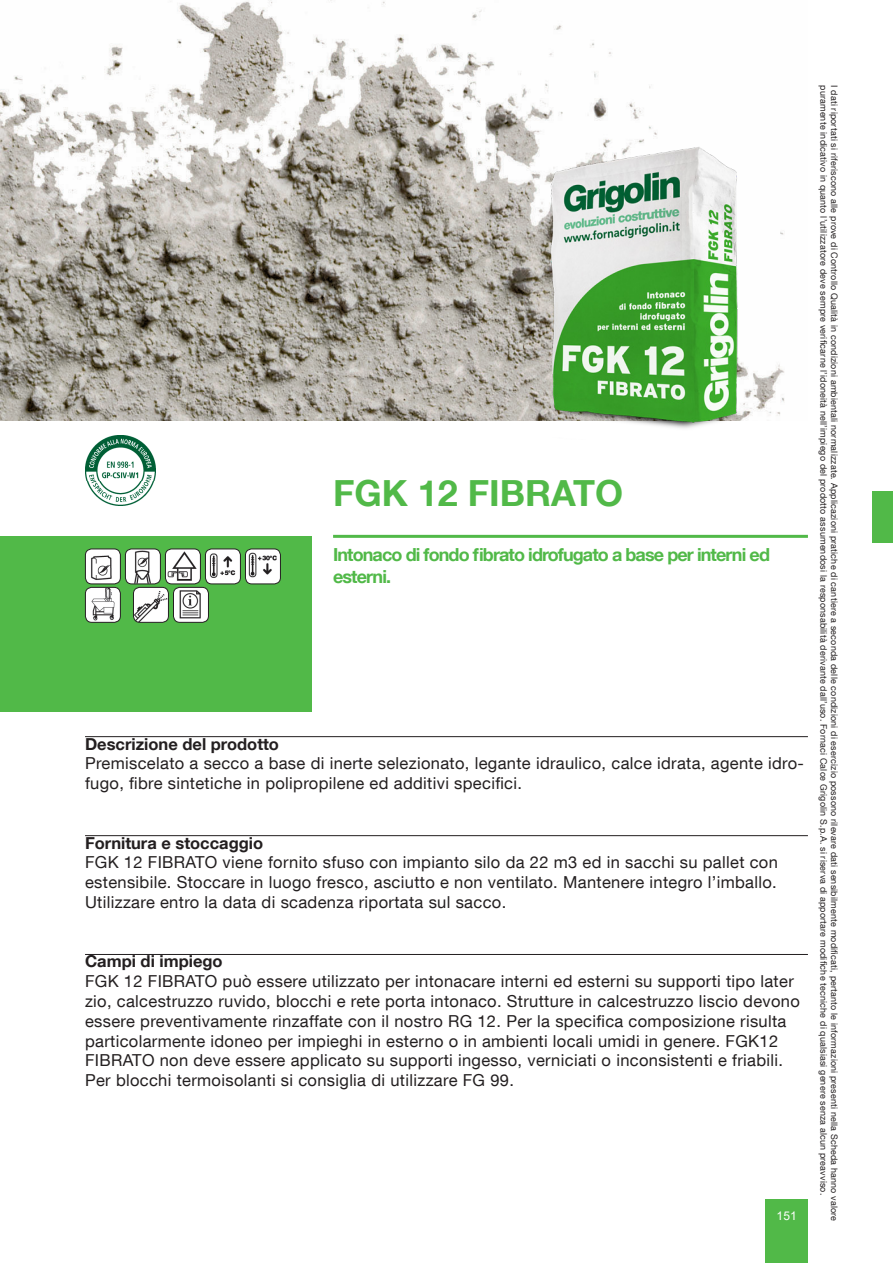
<style>
.page{position:relative;width:893px;height:1263px;background:#fff}
.page>*{position:absolute;margin:0;border:0;box-sizing:border-box;transform-origin:0 0}
.t1{font:700 36px "Helvetica Neue LT Com";color:#51b948}
.TiolettoScheda{font:700 18px/21.6px "Helvetica Neue LT Com";letter-spacing:-.05em;color:#51b948}
.TestoScheda{font:16.5px/19.8px "Helvetica Neue LT Com";letter-spacing:.02em;color:#231f20}
.TiolettoScheda-2{font:700 16.5px "Helvetica Neue LT Com";color:#231f20}
.t2{font:12px "Arial";color:#fff}
.t3{font:9px "Helvetica Neue LT Com";letter-spacing:.02em;color:#231f20}
</style>
<div class="page">
<div style="left:765px;top:1199px;width:43px;height:64px;background:#51b948"></div>
<div style="left:872px;top:491px;width:21px;height:51px;background:#51b948"></div>
<div style="left:0;top:536px;width:312px;height:176px;background:#51b948"></div>
<img style="left:0;top:0;width:785px;height:420px">
<img style="left:85px;top:549px;width:35px;height:34px">
<div style="left:85px;top:549px;width:36px;height:35px;border:1px solid #231f20;border-radius:6px"></div>
<img style="left:125px;top:549px;width:35px;height:35px">
<div style="left:125px;top:549px;width:36px;height:35px;border:1px solid #231f20;border-radius:6px"></div>
<img style="left:165px;top:549px;width:35px;height:34px">
<div style="left:165px;top:549px;width:36px;height:35px;border:1px solid #231f20;border-radius:6px"></div>
<img style="left:205px;top:549px;width:35px;height:34px">
<div style="left:205px;top:549px;width:36px;height:35px;border:1px solid #231f20;border-radius:6px"></div>
<img style="left:245px;top:549px;width:35px;height:34px">
<div style="left:245px;top:549px;width:36px;height:35px;border:1px solid #231f20;border-radius:6px"></div>
<img style="left:85px;top:587px;width:34px;height:34px">
<div style="left:85px;top:587px;width:36px;height:36px;border:1px solid #231f20;border-radius:6px"></div>
<img style="left:133px;top:587px;width:34px;height:34px">
<div style="left:133px;top:587px;width:36px;height:36px;border:1px solid #231f20;border-radius:6px"></div>
<img style="left:173px;top:587px;width:34px;height:34px">
<div style="left:173px;top:587px;width:36px;height:36px;border:1px solid #231f20;border-radius:6px"></div>
<img style="left:518px;top:135px;width:254px;height:294px">
<img style="left:85px;top:435px;width:70px;height:70px">
<hr style="left:333px;top:535px;width:475px;height:3px;background:#51b948">
<hr style="left:85px;top:736px;width:723px;height:1px;background:#231f20">
<hr style="left:85px;top:835px;width:723px;height:1px;background:#231f20">
<hr style="left:85px;top:954px;width:723px;height:1px;background:#231f20">
<p class="t1" style="left:333px;top:470px;width:292px">FGK 12 FIBRATO</p>
<p class="TiolettoScheda" style="left:333px;top:544px;width:438px">Intonaco di fondo fibrato idrofugato a base per interni ed esterni.</p>
<p class="TiolettoScheda-2" style="left:85px;top:733px;width:195px">Descrizione del prodotto</p>
<p class="TestoScheda" style="left:85px;top:753px;width:720px">Premiscelato a secco a base di inerte selezionato, legante idraulico, calce idrata, agente idro&shy;fugo, fibre sintetiche in polipropilene ed additivi specifici.</p>
<p class="TiolettoScheda-2" style="left:85px;top:832px;width:180px">Fornitura e stoccaggio</p>
<p class="TestoScheda" style="left:85px;top:852px;width:694px;text-align:justify">FGK 12 FIBRATO viene fornito sfuso con impianto silo da 22 m3 ed in sacchi su pallet con estensibile. Stoccare in luogo fresco, asciutto e non ventilato. Mantenere integro l’imballo.<br>Utilizzare entro la data di scadenza riportata sul sacco.</p>
<p class="TiolettoScheda-2" style="left:85px;top:951px;width:139px">Campi di impiego</p>
<p class="TestoScheda" style="left:85px;top:971px;width:716px">FGK 12 FIBRATO può essere utilizzato per intonacare interni ed esterni su supporti tipo later zio, calcestruzzo ruvido, blocchi e rete porta intonaco. Strutture in calcestruzzo liscio devono</p>
<p class="TestoScheda" style="left:85px;top:1011px;width:703px">essere preventivamente rinzaffate con il nostro RG 12. Per la specifica composizione risulta particolarmente idoneo per impieghi in esterno o in ambienti locali umidi in genere. FGK12<br>FIBRATO non deve essere applicato su supporti ingesso, verniciati o inconsistenti e friabili.</p>
<p class="TestoScheda" style="left:85px;top:1070px;width:430px">Per blocchi termoisolanti si consiglia di utilizzare FG 99.</p>
<p class="t2" style="left:776px;top:1207px;width:22px">151</p>
<p class="t3" style="left:829px;top:85px;width:1112px;rotate:90deg">puramente indicativo in quanto l’utilizzatore deve sempre verificarne l’idoneità nell’impiego del prodotto assumendosi la responsabilità derivante dall’uso. Fornaci Calce Grigolin S.p.A. si riserva di apportare modifiche tecniche di qualsiasi genere senza alcun preavviso.</p>
<p class="t3" style="left:840px;top:85px;width:1138px;rotate:90deg">I dati riportati si riferiscono alle prove di Controllo Qualità in condizioni ambientali normalizzate. Applicazioni pratiche di cantiere a seconda delle condizioni di esercizio possono rilevare dati sensibilmente modificati, pertanto le informazioni presenti nella Scheda hanno valore</p>
</div>
